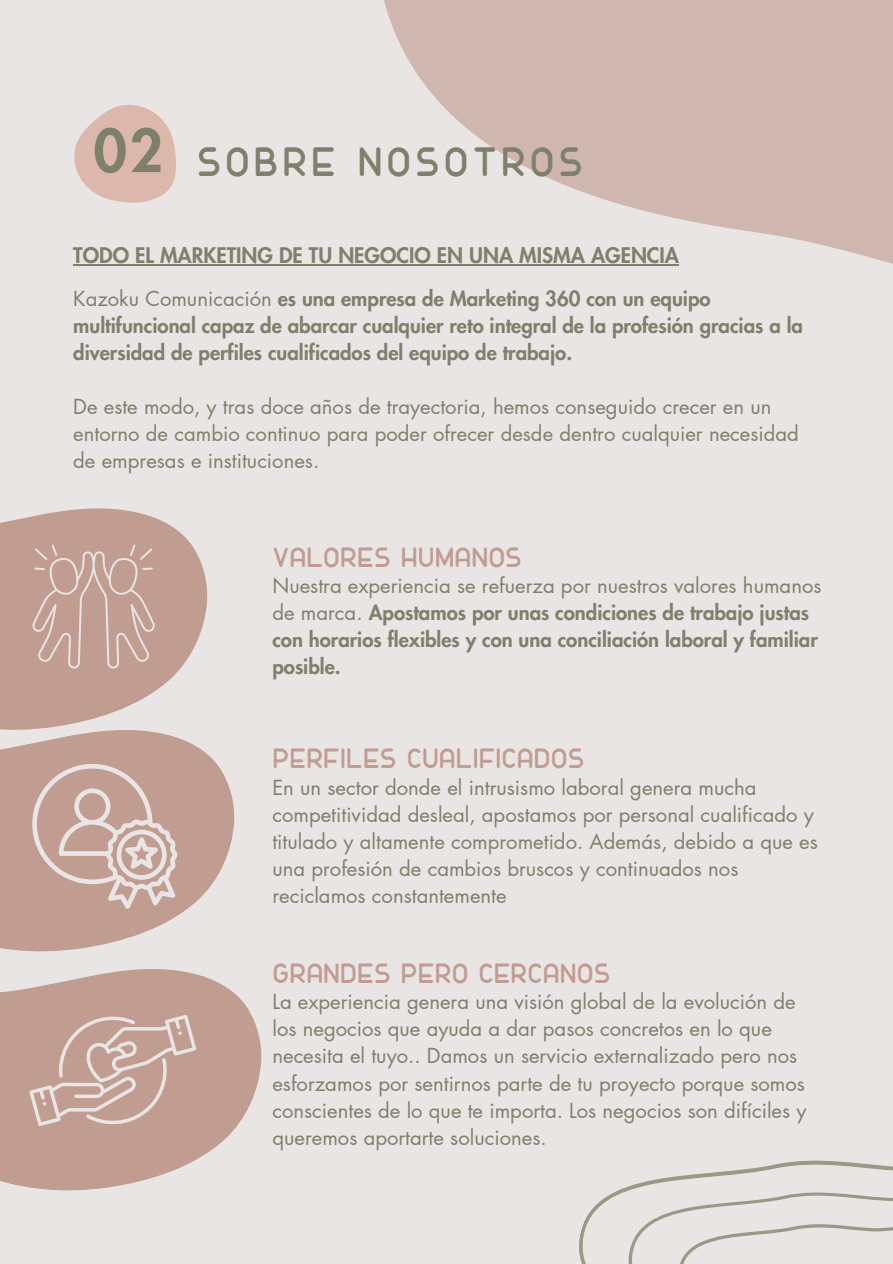
<style>
.page{position:relative;width:893px;height:1264px;background:#fff}
.page>*{position:absolute;margin:0;border:0;box-sizing:border-box;transform-origin:0 0}
.t1{font:800 57.45px "Futura LT Pro";color:#7e806c}
.t2{font:700 40.8px "FS Nokio";letter-spacing:.09em;color:#7e806c}
.t3{font:700 27.75px "FS Nokio";color:#c09c91}
.t4{font:800 21px "Futura LT Pro";color:#7e806c}
.t5{font:20.25px/27px "Futura LT Pro";color:#7e806c}
.t6{font:800 20.25px/27px "Futura LT Pro";color:#7e806c}
.s1{font-weight:400}
</style>
<div class="page">
<div style="left:0;top:0;width:892px;height:1263px;background:#e8e5e4"></div>
<svg style="left:74px;top:104px;width:102px;height:99px"></svg>
<svg style="left:384px;top:0;width:508px;height:264px;fill:#cfb7b0"></svg>
<svg style="left:0;top:508px;width:207px;height:171px;fill:#c09c91"></svg>
<svg style="left:0;top:679px;width:234px;height:239px;fill:#c09c91"></svg>
<svg style="left:0;top:918px;width:261px;height:272px;fill:#c09c91"></svg>
<svg style="left:579px;top:1183px;width:59px;height:80px"></svg>
<svg style="left:638px;top:1160px;width:254px;height:103px"></svg>
<svg style="left:32px;top:544px;width:123px;height:124px;background:#c5a59b"></svg>
<svg style="left:32px;top:764px;width:145px;height:144px"></svg>
<svg style="left:29px;top:1014px;width:167px;height:113px;background:#c6a89f"></svg>
<hr style="left:73px;top:264px;width:606px;height:2px;background:#7e806c">
<p class="t1" style="left:94px;top:125px;width:71px">02</p>
<p class="t2" style="left:197px;top:138px;width:388px">SOBRE NOSOTROS</p>
<h2 class="t4" style="left:73px;top:246px;width:607px">TODO EL MARKETING DE TU NEGOCIO EN UNA MISMA AGENCIA</h2>
<h1 class="t6" style="left:73px;top:286px;width:731px"><span class="s1">Kazoku Comunicación</span> es una empresa de Marketing 360 con un equipo multifuncional capaz de abarcar cualquier reto integral de la profesión gracias a la diversidad de perfiles cualificados del equipo de trabajo.</h1>
<h3 class="t5" style="left:73px;top:394px;width:727px">De este modo, y tras doce años de trayectoria, hemos conseguido crecer en un entorno de cambio continuo para poder ofrecer desde dentro cualquier necesidad de empresas e instituciones.</h3>
<p class="t3" style="left:272px;top:541px;width:251px">VALORES HUMANOS</p>
<p class="t6" style="left:272px;top:573px;width:550px"><span class="s1">Nuestra experiencia se refuerza por nuestros valores humanos de marca.</span> Apostamos por unas condiciones de trabajo justas con horarios flexibles y con una conciliación laboral y familiar posible.</p>
<p class="t3" style="left:272px;top:742px;width:314px">PERFILES CUALIFICADOS</p>
<p class="t5" style="left:272px;top:774px;width:547px">En un sector donde el intrusismo laboral genera mucha competitividad desleal, apostamos por personal cualificado y titulado y altamente comprometido. Además, debido a que es una profesión de cambios bruscos y continuados nos reciclamos constantemente</p>
<p class="t3" style="left:272px;top:957px;width:340px">GRANDES PERO CERCANOS</p>
<p class="t5" style="left:272px;top:989px;width:535px">La experiencia genera una visión global de la evolución de los negocios que ayuda a dar pasos concretos en lo que necesita el tuyo.. Damos un servicio externalizado pero nos esforzamos por sentirnos parte de tu proyecto porque somos conscientes de lo que te importa. Los negocios son difíciles y queremos aportarte soluciones.</p>
</div>
